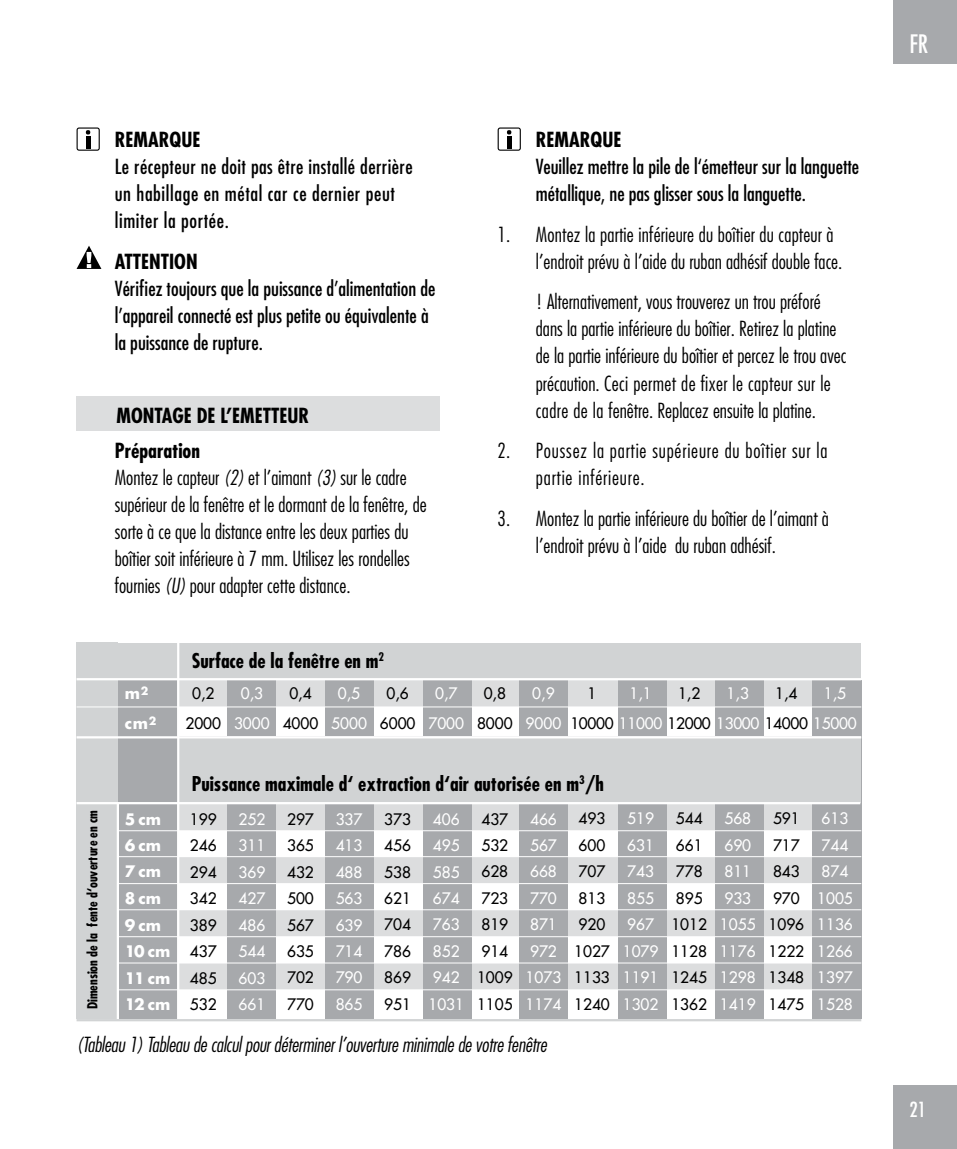
<style>
.page{position:relative;width:957px;height:1149px;background:#fff}
.page>*{position:absolute;margin:0;border:0;box-sizing:border-box;transform-origin:0 0}
.t1{font:condensed 24.75px "Futura";color:#fff}
.t2{font:300 condensed 20.25px/27px "Futura";color:#000}
.t3{font:condensed 20.25px/27px "Futura";color:#000}
.t4{font:condensed 20.25px/27px "Futura";letter-spacing:.03em;color:#000}
.t5{font:italic 300 condensed 20.25px "Futura";letter-spacing:-.01em;color:#000}
.t6{font:300 condensed 20.25px/27px "Futura";letter-spacing:.04em;color:#000}
.t7{font:700 condensed 20.25px/35.3px "Futura";color:#000}
.t8{font:condensed 20.25px "Futura";color:#fff}
.t9{font:700 condensed 19.8px "Futura";color:#000}
.t10{font:500 15.53px/26.6px "Futura CE";color:#fff}
.t11{font:500 15.53px/26.6px "Futura CE";color:#000;text-align:center}
.t12{font:700 15.53px/26.6px "Futura CE";letter-spacing:-.01em;color:#fff}
.t13{font:500 15.53px/29.9px "Futura CE";letter-spacing:-.02em;color:#000}
.t14{font:700 condensed 13.5px "Futura";color:#000}
.s1{font-style:italic}
.s2{color:#fff}
</style>
<div class="page">
<div style="left:893px;top:0;width:64px;height:64px;background:#a7a9ac"></div>
<div style="left:893px;top:1084px;width:64px;height:64px;background:#a7a9ac"></div>
<svg style="left:77px;top:127px;width:23px;height:24px"></svg>
<hr style="left:86px;top:136px;width:4px;height:12px;background:#000">
<svg style="left:77px;top:246px;width:24px;height:23px"></svg>
<div style="left:77px;top:396px;width:363px;height:35px;background:#dcddde"></div>
<svg style="left:497px;top:127px;width:24px;height:24px"></svg>
<hr style="left:507px;top:136px;width:4px;height:12px;background:#000">
<div style="left:77px;top:642px;width:102px;height:376px;background:#d1d3d4"></div>
<div style="left:178px;top:642px;width:683px;height:36px;background:#d1d3d4"></div>
<div style="left:77px;top:680px;width:100px;height:338px;background:#a7a9ac"></div>
<div style="left:178px;top:679px;width:681px;height:27px;background:#dcddde"></div>
<div style="left:177px;top:803px;width:682px;height:27px;background:#dcddde"></div>
<div style="left:177px;top:856px;width:682px;height:27px;background:#dcddde"></div>
<div style="left:177px;top:909px;width:682px;height:27px;background:#dcddde"></div>
<div style="left:177px;top:962px;width:682px;height:27px;background:#dcddde"></div>
<div style="left:227px;top:680px;width:49px;height:338px;background:#a7a9ac"></div>
<div style="left:325px;top:680px;width:49px;height:338px;background:#a7a9ac"></div>
<div style="left:423px;top:680px;width:49px;height:338px;background:#a7a9ac"></div>
<div style="left:519px;top:680px;width:49px;height:338px;background:#a7a9ac"></div>
<div style="left:618px;top:680px;width:49px;height:338px;background:#a7a9ac"></div>
<div style="left:715px;top:680px;width:48px;height:338px;background:#a7a9ac"></div>
<div style="left:812px;top:680px;width:49px;height:338px;background:#a7a9ac"></div>
<div style="left:178px;top:736px;width:683px;height:66px;background:#d1d3d4"></div>
<hr style="left:177px;top:642px;width:2px;height:376px;background:#fff">
<div style="left:77px;top:642px;width:41px;height:376px;background:#d1d3d4"></div>
<hr style="left:117px;top:830px;width:744px;height:1px;background:#fff">
<hr style="left:117px;top:856px;width:744px;height:1px;background:#fff">
<hr style="left:117px;top:882px;width:744px;height:1px;background:#fff">
<hr style="left:117px;top:909px;width:744px;height:1px;background:#fff">
<hr style="left:117px;top:936px;width:744px;height:1px;background:#fff">
<hr style="left:117px;top:962px;width:744px;height:1px;background:#fff">
<hr style="left:117px;top:989px;width:744px;height:1px;background:#fff">
<hr style="left:77px;top:706px;width:784px;height:1px;background:#fff">
<hr style="left:77px;top:801px;width:783px;height:3px;background:#fff">
<hr style="left:117px;top:803px;width:2px;height:215px;background:#fff">
<hr style="left:77px;top:1018px;width:784px;height:2px;background:#d1d3d4">
<hr style="left:77px;top:678px;width:784px;height:2px;background:#fff">
<hr style="left:77px;top:736px;width:784px;height:2px;background:#fff">
<p class="t7" style="left:115px;top:122px;width:87px">REMARQUE</p>
<p class="t4" style="left:115px;top:153px;width:299px">Le récepteur ne doit pas être installé derrière un habillage en métal car ce dernier peut limiter la portée.</p>
<p class="t7" style="left:115px;top:244px;width:84px">ATTENTION</p>
<p class="t3" style="left:115px;top:275px;width:322px">Vérifiez toujours que la puissance d’alimentation de l’appareil connecté est plus petite ou équivalente à la puissance de rupture.</p>
<p class="t7" style="left:115px;top:397px;width:196px">MONTAGE DE L’EMETTEUR<br>Préparation</p>
<p class="t2" style="left:115px;top:464px;width:313px">Montez le capteur <span class="s1">(2)</span> et l’aimant <span class="s1">(3)</span> sur le cadre supérieur de la fenêtre et le dormant de la fenêtre, de sorte à ce que la distance entre les deux parties du boîtier soit inférieure à 7 mm. Utilisez les rondelles fournies <span class="s1">(U)</span> pour adapter cette distance.</p>
<p class="t7" style="left:536px;top:122px;width:87px">REMARQUE</p>
<p class="t3" style="left:536px;top:153px;width:325px">Veuillez mettre la pile de l‘émetteur sur la languette métallique, ne pas glisser sous la languette.</p>
<p class="t2" style="left:536px;top:221px;width:308px;text-indent:-38px">1. Montez la partie inférieure du boîtier du capteur à l’endroit prévu à l’aide du ruban adhésif double face.</p>
<p class="t2" style="left:536px;top:288px;width:312px">! Alternativement, vous trouverez un trou préforé dans la partie inférieure du boîtier. Retirez la platine de la partie inférieure du boîtier et percez le trou avec précaution. Ceci permet de fixer le capteur sur le cadre de la fenêtre. Replacez ensuite la platine.</p>
<p class="t6" style="left:536px;top:437px;width:293px;text-indent:-38px">2. Poussez la partie supérieure du boîtier sur la partie inférieure.</p>
<p class="t2" style="left:536px;top:504px;width:294px;text-indent:-38px">3. Montez la partie inférieure du boîtier de l’aimant à l’endroit prévu à l’aide du ruban adhésif.</p>
<p class="t12" style="left:125px;top:677px;width:33px;line-height:30.2px">m<sup>2 </sup>cm<sup>2</sup></p>
<p class="t9" style="left:192px;top:648px;width:194px">Surface de la fenêtre en m<sup>2</sup></p>
<p class="t11" style="left:185px;top:677px;width:37px;line-height:30.2px">0,2<br>2000</p>
<p class="t10" style="left:234px;top:677px;width:37px;line-height:30.2px;text-align:center">0,3<br>3000</p>
<p class="t11" style="left:283px;top:677px;width:37px;line-height:30.2px">0,4<br>4000</p>
<p class="t10" style="left:331px;top:677px;width:37px;line-height:30.2px;text-align:center">0,5<br>5000</p>
<p class="t11" style="left:380px;top:677px;width:37px;line-height:30.2px">0,6<br>6000</p>
<p class="t10" style="left:428px;top:677px;width:37px;line-height:30.2px;text-align:center">0,7<br>7000</p>
<p class="t11" style="left:477px;top:677px;width:37px;line-height:30.2px">0,8<br>8000</p>
<p class="t10" style="left:525px;top:677px;width:37px;line-height:30.2px;text-align:center">0,9<br>9000</p>
<p class="t11" style="left:775px;top:678px;width:24px">1,4</p>
<p class="t10" style="left:726px;top:678px;width:24px">1,3</p>
<p class="t11" style="left:678px;top:678px;width:24px">1,2</p>
<p class="t10" style="left:824px;top:678px;width:24px">1,5</p>
<p class="t10" style="left:629px;top:678px;width:24px">1,1</p>
<p class="t13" style="left:570px;top:677px;width:288px;text-indent:17px">1<br>10000 <span class="s2">11000</span> 12000 <span class="s2">13000</span> 14000 <span class="s2">15000</span></p>
<p class="t14" style="left:84px;top:1009px;width:201px;rotate:-90deg">Dimension de la fente d‘ouverture en cm</p>
<p class="t12" style="left:125px;top:804px;width:47px">5 cm<br>6 cm<br>7 cm<br>8 cm<br>9 cm<br>10 cm<br>11 cm<br>12 cm</p>
<p class="t9" style="left:192px;top:770px;width:414px">Puissance maximale d‘ extraction d‘air autorisée en m<sup>3</sup>/h</p>
<p class="t11" style="left:190px;top:804px;width:28px;text-align:justify">199<br>246<br>294<br>342<br>389<br>437<br>485<br>532</p>
<p class="t10" style="left:238px;top:804px;width:28px;text-align:justify">252<br>311<br>369<br>427<br>486<br>544<br>603<br>661</p>
<p class="t11" style="left:287px;top:804px;width:28px;text-align:justify">297<br>365<br>432<br>500<br>567<br>635<br>702<br>770</p>
<p class="t10" style="left:336px;top:804px;width:28px;text-align:justify">337<br>413<br>488<br>563<br>639<br>714<br>790<br>865</p>
<p class="t11" style="left:384px;top:804px;width:28px;text-align:justify">373<br>456<br>538<br>621<br>704<br>786<br>869<br>951</p>
<p class="t10" style="left:428px;top:804px;width:37px">406<br>495<br>585<br>674<br>763<br>852<br>942<br>1031</p>
<p class="t11" style="left:477px;top:804px;width:37px;text-align:left">437<br>532<br>628<br>723<br>819<br>914<br>1009<br>1105</p>
<p class="t10" style="left:525px;top:804px;width:37px">466<br>567<br>668<br>770<br>871<br>972<br>1073<br>1174</p>
<p class="t11" style="left:574px;top:804px;width:37px;text-align:left">493<br>600<br>707<br>813<br>920<br>1027<br>1133<br>1240</p>
<p class="t5" style="left:77px;top:1031px;width:471px">(Tableau 1) Tableau de calcul pour déterminer l’ouverture minimale de votre fenêtre</p>
<p class="t10" style="left:623px;top:804px;width:37px">519<br>631<br>743<br>855<br>967<br>1079<br>1191<br>1302</p>
<p class="t11" style="left:671px;top:804px;width:37px;text-align:left">544<br>661<br>778<br>895<br>1012<br>1128<br>1245<br>1362</p>
<p class="t10" style="left:720px;top:804px;width:37px">568<br>690<br>811<br>933<br>1055<br>1176<br>1298<br>1419</p>
<p class="t11" style="left:768px;top:804px;width:37px;text-align:left">591<br>717<br>843<br>970<br>1096<br>1222<br>1348<br>1475</p>
<p class="t10" style="left:817px;top:804px;width:37px">613<br>744<br>874<br>1005<br>1136<br>1266<br>1397<br>1528</p>
<p class="t1" style="left:909px;top:29px;width:20px">FR</p>
<p class="t8" style="left:909px;top:1096px;width:18px">21</p>
</div>
